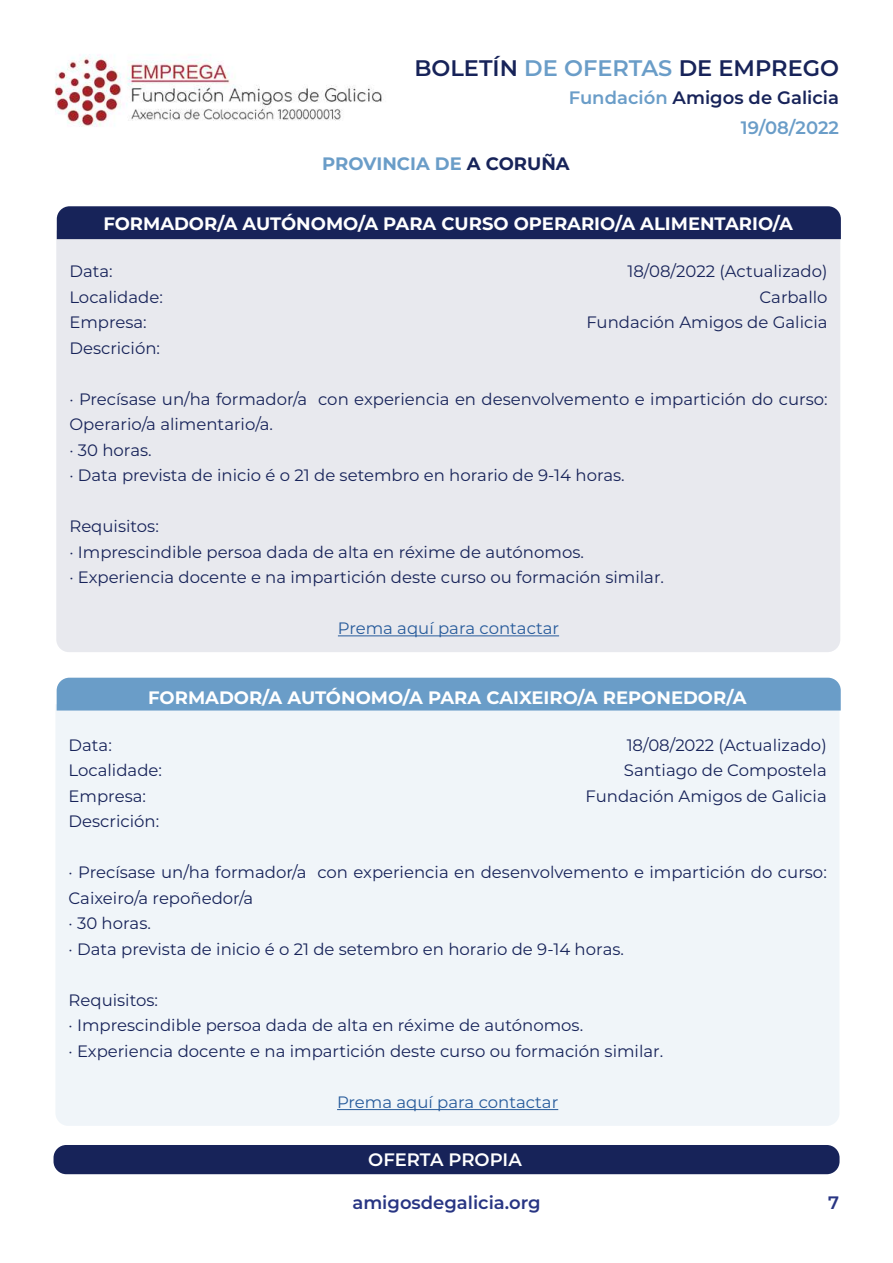
<style>
.page{position:relative;width:893px;height:1263px;background:#fff}
.page>*{position:absolute;margin:0;border:0;box-sizing:border-box;transform-origin:0 0}
.t1{font:600 22.5px "Montserrat";color:#172359}
.t2{font:700 18px "Montserrat";color:#fff}
.t3{font:600 18px/30.3px "Montserrat";color:#6a9dc8;text-align:right}
.t4{font:600 18px "Montserrat";color:#283583}
.t5{font:700 18px "Montserrat";color:#6a9dc8}
.t6{font:600 18px "Montserrat";color:#fff}
.t7{font:16.5px/25.5px "Montserrat";color:#172359}
.t8{font:16.5px "Montserrat";color:#275b9b}
.s1{color:#6a9dc8}
.s2{color:#172359}
</style>
<div class="page">
<img style="left:55px;top:54px;width:327px;height:73px">
<div style="left:57px;top:678px;width:784px;height:32px;background:#6a9dc8"></div>
<div style="left:54px;top:1145px;width:785px;height:29px;background:#172359;border-radius:13px"></div>
<div style="left:56px;top:230px;width:784px;height:422px;background:#e8e9ee"></div>
<div style="left:57px;top:206px;width:784px;height:33px;background:#172359"></div>
<hr style="left:338px;top:635px;width:221px;height:1px;background:#275b9b">
<div style="left:56px;top:704px;width:783px;height:422px;background:#f0f5f9"></div>
<hr style="left:337px;top:1109px;width:221px;height:1px;background:#275b9b">
<h1 class="t1" style="left:414px;top:52px;width:426px">BOLETÍN <span class="s1">DE OFERTAS</span> DE EMPREGO</h1>
<p class="t3" style="left:569px;top:81px;width:272px">Fundación <span class="s2">Amigos de Galicia<br></span>19/08/2022</p>
<p class="t5" style="left:322px;top:150px;width:249px">PROVINCIA DE <span class="s2">A CORUÑA</span></p>
<p class="t2" style="left:103px;top:211px;width:691px">FORMADOR/A AUTÓNOMO/A PARA CURSO OPERARIO/A ALIMENTARIO/A</p>
<p class="t7" style="left:69px;top:258px;width:45px">Data:</p>
<p class="t7" style="left:627px;top:258px;width:202px">18/08/2022 (Actualizado)</p>
<p class="t7" style="left:69px;top:283px;width:95px">Localidade:</p>
<p class="t7" style="left:759px;top:283px;width:70px">Carballo</p>
<p class="t7" style="left:69px;top:309px;width:79px">Empresa:</p>
<p class="t7" style="left:586px;top:309px;width:243px">Fundación Amigos de Galicia</p>
<p class="t7" style="left:69px;top:334px;width:92px">Descrición:</p>
<p class="t7" style="left:69px;top:385px;width:760px">· Precísase un/ha formador/a con experiencia en desenvolvemento e impartición do curso:<br>Operario/a alimentario/a.<br>· 30 horas.<br>· Data prevista de inicio é o 21 de setembro en horario de 9-14 horas.</p>
<p class="t7" style="left:69px;top:513px;width:596px">Requisitos:<br>· Imprescindible persoa dada de alta en réxime de autónomos.<br>· Experiencia docente e na impartición deste curso ou formación similar.</p>
<p class="t8" style="left:338px;top:617px;width:223px">Prema aquí para contactar</p>
<p class="t2" style="left:148px;top:684px;width:600px">FORMADOR/A AUTÓNOMO/A PARA CAIXEIRO/A REPONEDOR/A</p>
<p class="t7" style="left:69px;top:732px;width:45px">Data:</p>
<p class="t7" style="left:627px;top:732px;width:202px">18/08/2022 (Actualizado)</p>
<p class="t7" style="left:69px;top:757px;width:95px">Localidade:</p>
<p class="t7" style="left:624px;top:757px;width:204px">Santiago de Compostela</p>
<p class="t7" style="left:69px;top:783px;width:79px">Empresa:</p>
<p class="t7" style="left:586px;top:783px;width:243px">Fundación Amigos de Galicia</p>
<p class="t7" style="left:69px;top:808px;width:92px">Descrición:</p>
<p class="t7" style="left:69px;top:859px;width:760px">· Precísase un/ha formador/a con experiencia en desenvolvemento e impartición do curso:<br>Caixeiro/a repoñedor/a<br>· 30 horas.<br>· Data prevista de inicio é o 21 de setembro en horario de 9-14 horas.</p>
<p class="t7" style="left:69px;top:987px;width:596px">Requisitos:<br>· Imprescindible persoa dada de alta en réxime de autónomos.<br>· Experiencia docente e na impartición deste curso ou formación similar.</p>
<p class="t8" style="left:337px;top:1091px;width:223px">Prema aquí para contactar</p>
<p class="t6" style="left:368px;top:1147px;width:155px">OFERTA PROPIA</p>
<p class="t4" style="left:352px;top:1190px;width:190px">amigosdegalicia.org</p>
<p class="t4" style="left:828px;top:1190px;width:12px">7</p>
</div>
